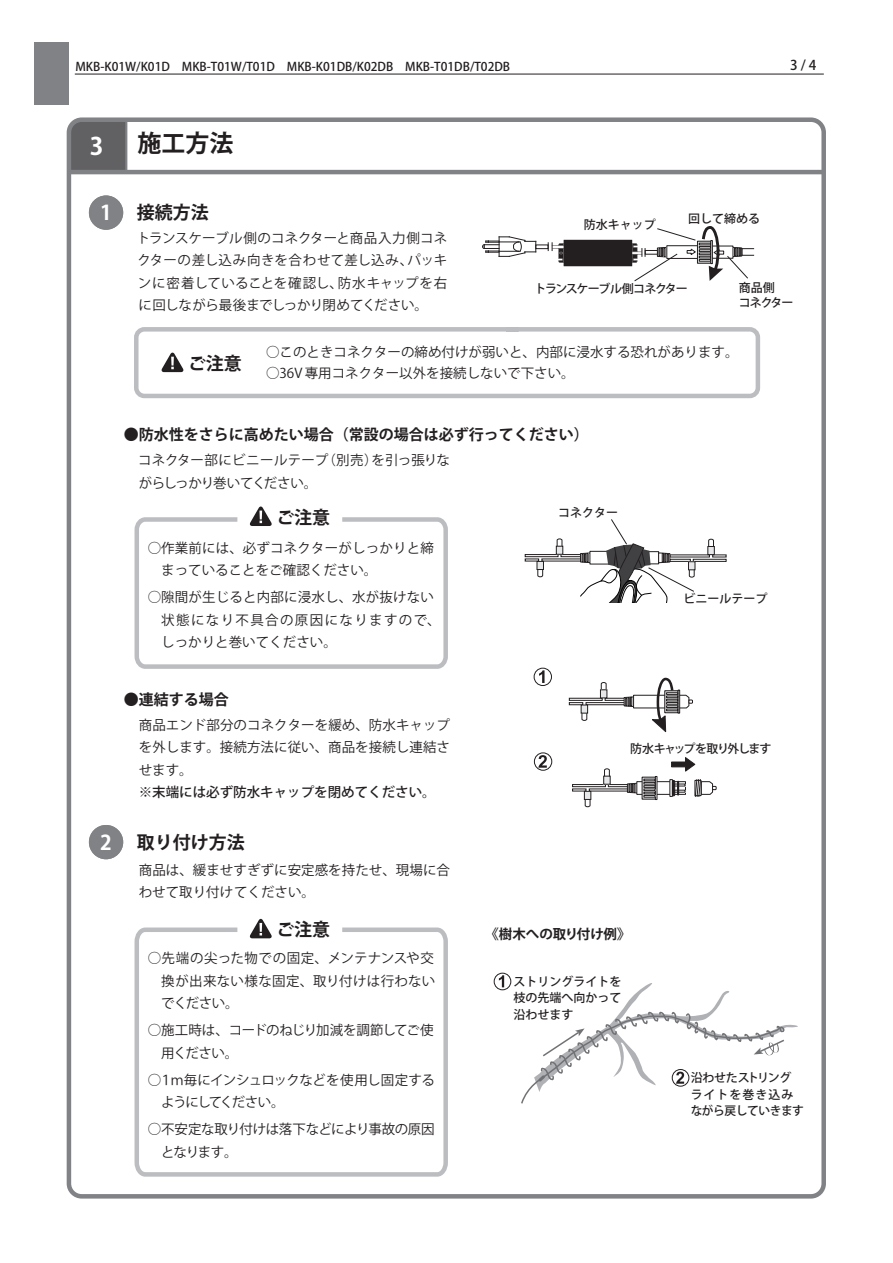
<style>
.page{position:relative;width:893px;height:1263px;background:#fff}
.page>*{position:absolute;margin:0;border:0;box-sizing:border-box;transform-origin:0 0}
.t1{font:700 24px "Koz Go Pro";color:#231f20}
.t2{font:700 18px "Koz Go Pro";color:#231f20}
.t3{font:700 15px "Koz Go Pro";color:#231f20}
.t4{font:13.5px/22.5px "Koz Go Pro";color:#231f20}
.t5{font:13.5px/22.5px "Koz Go Pro";letter-spacing:-.055em;color:#231f20}
.t6{font:13.5px/22.5px "Koz Go Pro";letter-spacing:-.045em;color:#231f20}
.t7{font:13.5px/22.5px "Koz Go Pro";letter-spacing:-.035em;color:#231f20}
.t8{font:500 13.5px "Koz Go Pr 6 N";color:#231f20}
.t9{font:700 13.5px "Koz Go Pro";color:#231f20}
.t10{font:500 12px/16.5px "Koz Go Pro";color:#231f20;text-align:justify}
.t11{font:500 12px/16.5px "Koz Go Pro";letter-spacing:-.03em;color:#231f20}
.t12{font:500 12px "Koz Go Pro";letter-spacing:-.1em;color:#231f20}
.t13{font:500 12px "Koz Go Pro";letter-spacing:-.125em;color:#231f20}
.t14{font:500 12px/14.4px "Koz Go Pro";letter-spacing:-.075em;color:#231f20}
.s1{color:#fff}
.s2{font-size:20.25px;color:#fff}
</style>
<div class="page">
<div style="left:34px;top:43px;width:34px;height:62px;background:#808285"></div>
<hr style="left:75px;top:74px;width:749px;height:1px;background:#231f20">
<div style="left:134px;top:327px;width:626px;height:71px;border:4px solid #bcbdc0;border-radius:8px"></div>
<div style="left:561px;top:554px;width:21px;height:3px;border:1px solid #231f20"></div>
<svg style="left:525px;top:538px;width:38px;height:39px"></svg>
<div style="left:537px;top:561px;width:7px;height:9px;background:#e6e7e9;border:1px solid #231f20"></div>
<div style="left:693px;top:559px;width:33px;height:3px;border:1px solid #231f20"></div>
<div style="left:707px;top:546px;width:8px;height:9px;border:1px solid #231f20"></div>
<div style="left:605px;top:698px;width:21px;height:3px;border:1px solid #231f20"></div>
<div style="left:586px;top:702px;width:39px;height:3px;border:1px solid #231f20"></div>
<div style="left:569px;top:698px;width:34px;height:3px;border:1px solid #231f20"></div>
<div style="left:569px;top:702px;width:14px;height:3px;border:1px solid #231f20"></div>
<svg style="left:581px;top:682px;width:27px;height:39px"></svg>
<div style="left:581px;top:705px;width:7px;height:8px;background:#e6e7e9;border:1px solid #231f20"></div>
<svg style="left:623px;top:696px;width:10px;height:11px"></svg>
<div style="left:633px;top:695px;width:35px;height:13px;background:#fff;border:1px solid #231f20"></div>
<div style="left:608px;top:784px;width:21px;height:3px;border:1px solid #231f20"></div>
<div style="left:572px;top:784px;width:34px;height:3px;border:1px solid #231f20"></div>
<svg style="left:584px;top:768px;width:27px;height:39px"></svg>
<div style="left:584px;top:791px;width:7px;height:8px;background:#e6e7e9"></div>
<div style="left:584px;top:791px;width:7px;height:9px;border:1px solid #231f20"></div>
<svg style="left:671px;top:757px;width:25px;height:15px"></svg>
<div style="left:636px;top:781px;width:35px;height:14px;background:#fff;border:1px solid #231f20"></div>
<svg style="left:669px;top:779px;width:4px;height:18px"></svg>
<svg style="left:685px;top:781px;width:1px;height:14px"></svg>
<div style="left:672px;top:780px;width:3px;height:16px;border:1px solid #231f20"></div>
<svg style="left:694px;top:779px;width:23px;height:18px"></svg>
<svg style="left:642px;top:777px;width:13px;height:22px"></svg>
<div style="left:655px;top:776px;width:2px;height:24px;border:1px solid #231f20"></div>
<svg style="left:627px;top:779px;width:28px;height:18px"></svg>
<svg style="left:534px;top:668px;width:17px;height:17px"></svg>
<div style="left:534px;top:668px;width:18px;height:18px;border:1px solid #231f20;border-radius:50%"></div>
<svg style="left:539px;top:670px;width:5px;height:13px"></svg>
<div style="left:534px;top:752px;width:18px;height:19px;border:1px solid #231f20;border-radius:50%"></div>
<svg style="left:538px;top:755px;width:9px;height:13px"></svg>
<div style="left:72px;top:122px;width:56px;height:48px;background:#616164"></div>
<div style="left:67px;top:117px;width:759px;height:1081px;border:4px solid #808285;border-radius:13px"></div>
<hr style="left:69px;top:170px;width:755px;height:4px;background:#808285">
<div style="left:90px;top:197px;width:32px;height:32px;background:#808285;border-radius:50%"></div>
<div style="left:89px;top:195px;width:34px;height:35px;border:2px solid #808285;border-radius:50%"></div>
<svg style="left:161px;top:352px;width:23px;height:20px"></svg>
<svg style="left:254px;top:506px;width:13px;height:9px"></svg>
<svg style="left:134px;top:515px;width:314px;height:154px"></svg>
<svg style="left:580px;top:519px;width:134px;height:84px"></svg>
<svg style="left:651px;top:677px;width:42px;height:56px"></svg>
<svg style="left:674px;top:781px;width:11px;height:14px"></svg>
<svg style="left:494px;top:973px;width:17px;height:17px"></svg>
<div style="left:494px;top:973px;width:17px;height:17px;border:1px solid #231f20;border-radius:50%"></div>
<svg style="left:499px;top:975px;width:5px;height:12px"></svg>
<svg style="left:521px;top:983px;width:277px;height:121px"></svg>
<div style="left:90px;top:826px;width:32px;height:32px;background:#808285;border-radius:50%"></div>
<div style="left:89px;top:825px;width:34px;height:34px;border:2px solid #808285;border-radius:50%"></div>
<svg style="left:256px;top:918px;width:10px;height:7px"></svg>
<svg style="left:134px;top:925px;width:314px;height:252px"></svg>
<div style="left:535px;top:245px;width:13px;height:4px;border:1px solid #231f20"></div>
<div style="left:741px;top:248px;width:13px;height:8px;border:1px solid #231f20"></div>
<svg style="left:482px;top:236px;width:54px;height:21px"></svg>
<svg style="left:548px;top:226px;width:200px;height:55px"></svg>
<p class="t10" style="left:76px;top:59px;width:436px">MKB-K01W/K01D　MKB-T01W/T01D　MKB-K01DB/K02DB　MKB-T01DB/T02DB</p>
<h1 class="t1" style="left:90px;top:128px;width:145px"><span class="s1">3　</span>施工方法</h1>
<h2 class="t2" style="left:100px;top:201px;width:110px"><span class="s2">1</span> 接続方法</h2>
<p class="t4" style="left:137px;top:227px;width:312px;text-align:justify">トランスケーブル側のコネクターと商品入力側コネクターの差し込み向きを合わせて差し込み、パッキンに密着していることを確認し、防水キャップを右に回しながら最後までしっかり閉めてください。</p>
<p class="t8" style="left:790px;top:58px;width:28px">3 / 4</p>
<p class="t10" style="left:584px;top:217px;width:73px">防水キャップ</p>
<p class="t10" style="left:688px;top:210px;width:73px">回して締める</p>
<p class="t12" style="left:535px;top:281px;width:155px">トランスケーブル側コネクター</p>
<p class="t14" style="left:739px;top:281px;width:56px">商品側<br>コネクター</p>
<h2 class="t2" style="left:188px;top:352px;width:55px">ご注意</h2>
<p class="t4" style="left:266px;top:342px;width:474px">○このときコネクターの締め付けが弱いと、内部に浸水する恐れがあります。</p>
<p class="t4" style="left:266px;top:363px;width:310px">○36V 專用コネクター以外を接続しないで下さい。</p>
<p class="t3" style="left:124px;top:425px;width:467px">●防水性をさらに高めたい場合（常設の場合は必ず行ってください）</p>
<p class="t4" style="left:138px;top:449px;width:313px">コネクター部にビニールテープ（別売）を引っ張りながらしっかり巻いてください。</p>
<h2 class="t2" style="left:277px;top:505px;width:55px">ご注意</h2>
<p class="t4" style="left:161px;top:537px;width:274px;text-indent:-14px">○作業前には、必ずコネクターがしっかりと締まっていることをご確認ください。</p>
<p class="t4" style="left:161px;top:587px;width:281px;text-indent:-14px">○隙間が生じると内部に浸水し、水が抜けない状態になり不具合の原因になりますので、しっかりと巻いてください。</p>
<p class="t3" style="left:124px;top:690px;width:106px">●連結する場合</p>
<p class="t4" style="left:139px;top:714px;width:313px;text-align:justify">商品エンド部分のコネクターを緩め、防水キャップを外します。接続方法に従い、商品を接続し連結させます。</p>
<p class="t8" style="left:139px;top:785px;width:298px">※末端には必ず防水キャップを閉めてください。</p>
<h2 class="t2" style="left:100px;top:830px;width:146px"><span class="s2">12</span> 取り付け方法</h2>
<p class="t4" style="left:139px;top:859px;width:313px">商品は、緩ませすぎずに安定感を持たせ、現場に合わせて取り付けてください。</p>
<h2 class="t2" style="left:277px;top:918px;width:55px">ご注意</h2>
<p class="t4" style="left:161px;top:947px;width:276px;text-align:justify;text-indent:-14px">○先端の尖った物での固定、メンテナンスや交換が出来ない様な固定、取り付けは行わないでください。</p>
<p class="t6" style="left:161px;top:1019px;width:274px;text-indent:-14px">○施工時は、コードのねじり加減を調節してご使用ください。</p>
<p class="t5" style="left:161px;top:1069px;width:275px;text-indent:-14px">○１ｍ毎にインシュロックなどを使用し固定するようにしてください。</p>
<p class="t7" style="left:161px;top:1118px;width:275px;text-indent:-14px">○不安定な取り付けは落下などにより事故の原因となります。</p>
<p class="t10" style="left:558px;top:505px;width:61px">コネクター</p>
<p class="t10" style="left:683px;top:591px;width:85px">ビニールテープ</p>
<p class="t13" style="left:630px;top:741px;width:143px">防水キャップを取り外します</p>
<p class="t9" style="left:486px;top:925px;width:146px">《樹木への取り付け例》</p>
<p class="t10" style="left:514px;top:974px;width:109px">ストリングライトを枝の先端へ向かって沿わせます</p>
<p class="t11" style="left:691px;top:1070px;width:115px">沿わせたストリングライトを巻き込みながら戻していきます</p>
</div>
